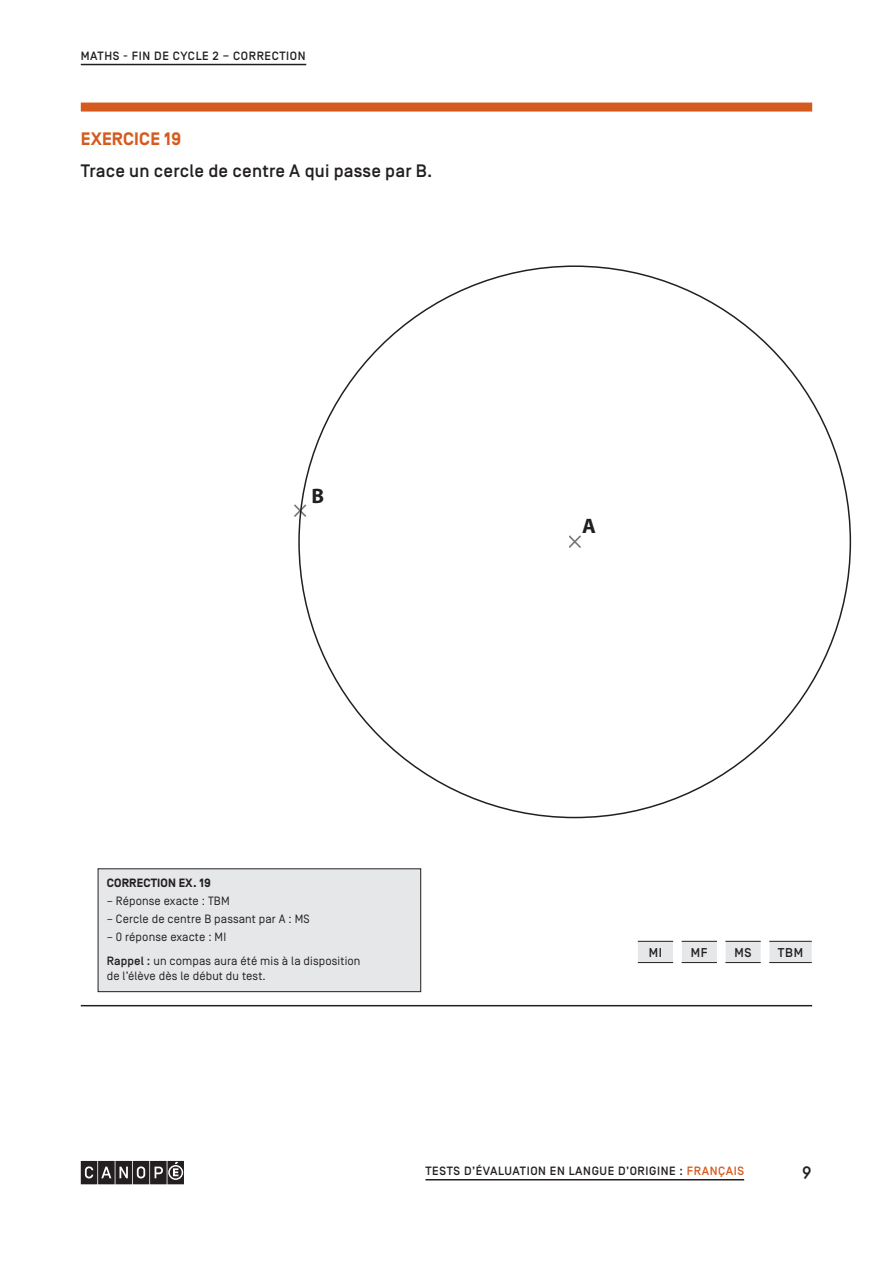
<style>
.page{position:relative;width:893px;height:1263px;background:#fff}
.page>*{position:absolute;margin:0;border:0;box-sizing:border-box;transform-origin:0 0}
.t1{font:24px "Myriad Pro";color:#6c6d70}
.t2{font:700 21px "Myriad Pro";color:#231f20}
.EXERCICE_Consigne_FA{font:500 18px "Simplon BP";letter-spacing:.01em;color:#231f20}
.Exercice_Numéro{font:700 18px "Simplon BP";letter-spacing:.01em;color:#d55a1e}
.t3{font:500 18px "Simplon BP Mono";color:#231f20}
.t4{font:500 12.75px "Simplon BP";letter-spacing:.05em;color:#231f20}
.t5{font:500 12px "Simplon BP";letter-spacing:.05em;color:#231f20}
.Exercice_Encadré_Cor{font:12px "Simplon BP Regular";letter-spacing:.01em;color:#231f20}
.Exercice_encadré_Cor{font:12px/15px "Simplon BP Regular";letter-spacing:.01em;color:#231f20}
.Exercice_Encadré_Cor-2{font:700 12px "Simplon BP";letter-spacing:.01em;color:#231f20}
.s1{font-family:"Simplon BP";font-weight:500}
.s2{color:#d55a1e}
</style>
<div class="page">
<hr style="left:81px;top:64px;width:225px;height:1px;background:#231f20">
<svg style="left:81px;top:1161px;width:103px;height:23px;background:#4b4849"></svg>
<hr style="left:425px;top:1179px;width:319px;height:1px;background:#231f20">
<div style="left:81px;top:103px;width:731px;height:9px;background:#d55a1e"></div>
<hr style="left:81px;top:1005px;width:731px;height:1px;background:#231f20">
<svg style="left:638px;top:941px;width:174px;height:21px"></svg>
<hr style="left:638px;top:941px;width:35px;height:1px;background:#231f20">
<hr style="left:682px;top:941px;width:35px;height:1px;background:#231f20">
<hr style="left:725px;top:941px;width:36px;height:1px;background:#231f20">
<hr style="left:769px;top:941px;width:43px;height:1px;background:#231f20">
<hr style="left:638px;top:962px;width:35px;height:1px;background:#231f20">
<hr style="left:682px;top:962px;width:35px;height:1px;background:#231f20">
<hr style="left:725px;top:962px;width:36px;height:1px;background:#231f20">
<hr style="left:769px;top:962px;width:43px;height:1px;background:#231f20">
<div style="left:98px;top:869px;width:323px;height:123px;background:#e6e7e9"></div>
<div style="left:98px;top:868px;width:323px;height:124px;border:1px solid #231f20"></div>
<p class="t5" style="left:81px;top:49px;width:226px">MATHS - FIN DE CYCLE 2 – CORRECTION</p>
<p class="Exercice_Numéro" style="left:81px;top:129px;width:102px">EXERCICE 19</p>
<p class="EXERCICE_Consigne_FA" style="left:81px;top:160px;width:353px">Trace un cercle de centre A qui passe par B.</p>
<p class="t2" style="left:311px;top:482px;width:14px">B</p>
<p class="t1" style="left:293px;top:494px;width:16px">×</p>
<p class="t2" style="left:582px;top:512px;width:15px">A</p>
<p class="t1" style="left:568px;top:525px;width:16px">×</p>
<p class="Exercice_Encadré_Cor-2" style="left:107px;top:875px;width:106px">CORRECTION EX. 19</p>
<p class="Exercice_Encadré_Cor" style="left:107px;top:893px;width:124px">– Réponse exacte : TBM</p>
<p class="Exercice_Encadré_Cor" style="left:107px;top:911px;width:204px">– Cercle de centre B passant par A : MS</p>
<p class="Exercice_Encadré_Cor" style="left:107px;top:929px;width:121px">– 0 réponse exacte : MI</p>
<p class="Exercice_encadré_Cor" style="left:107px;top:953px;width:255px"><span class="s1">Rappel :</span> un compas aura été mis à la disposition de l’élève dès le début du test.</p>
<p class="t4" style="left:649px;top:945px;width:15px">MI</p>
<p class="t4" style="left:691px;top:945px;width:18px">MF</p>
<p class="t4" style="left:734px;top:945px;width:19px">MS</p>
<p class="t4" style="left:778px;top:945px;width:27px">TBM</p>
<p class="t5" style="left:425px;top:1164px;width:320px">TESTS D’ÉVALUATION EN LANGUE D’ORIGINE : <span class="s2">FRANÇAIS</span></p>
<h3 class="t3" style="left:801px;top:1161px;width:12px">9</h3>
</div>
